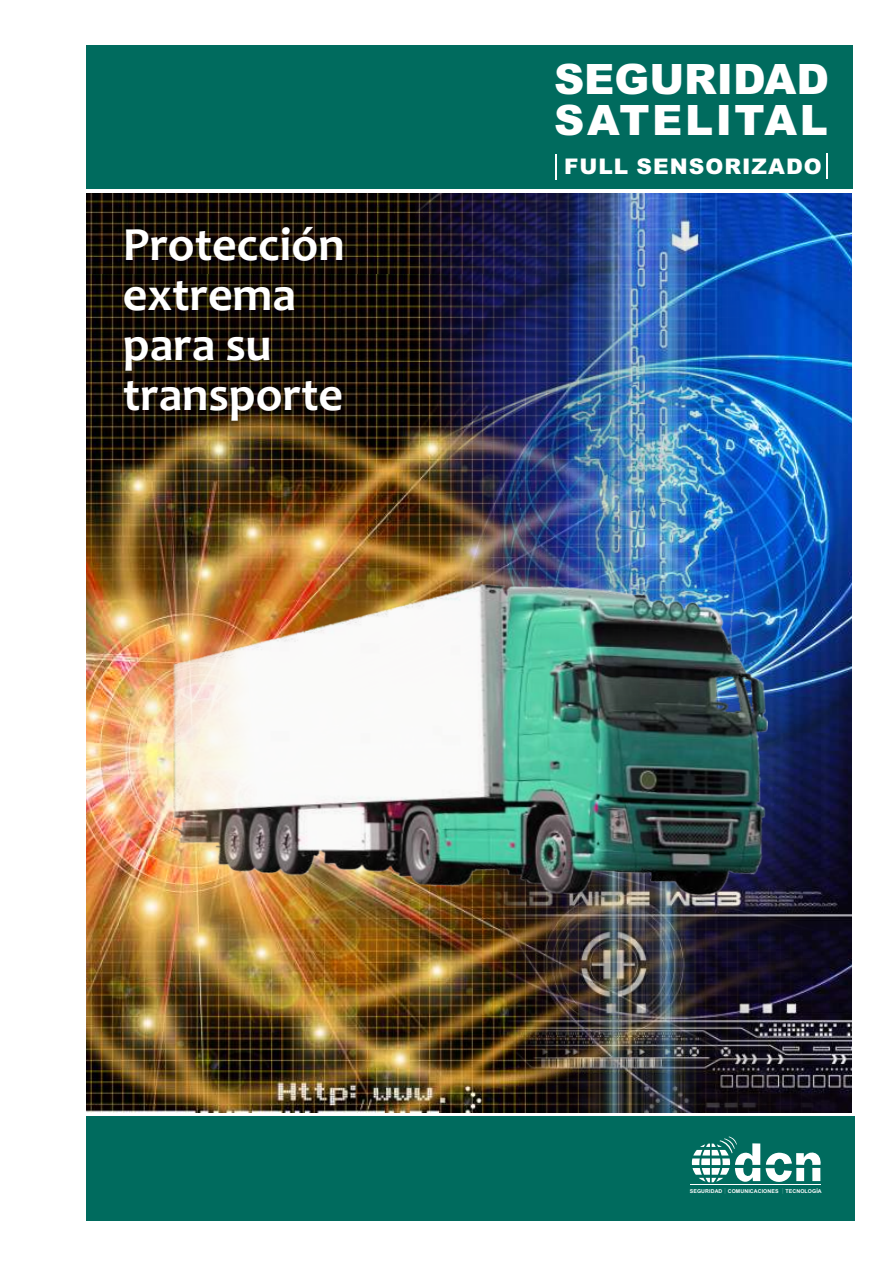
<style>
.page{position:relative;width:893px;height:1263px;background:#fff}
.page>*{position:absolute;margin:0;border:0;box-sizing:border-box;transform-origin:0 0}
.t1{font:700 48px/49.7px "Candara";color:#fff}
.t2{font:900 41.85px "Arial";color:#fff}
.t3{font:900 41.85px "Arial";letter-spacing:.065em;color:#fff}
.t4{font:900 21.6px "Arial";letter-spacing:.05em;color:#fff}
.t5{font:700 5.25px "Arial";letter-spacing:.02em;color:#fff}
.s1{font-family:"Adobe Fangsong Std";font-weight:400}
</style>
<div class="page">
<img style="left:86px;top:193px;width:329px;height:82px">
<img style="left:86px;top:275px;width:329px;height:838px">
<img style="left:415px;top:193px;width:436px;height:920px">
<img style="left:172px;top:522px;width:595px;height:378px">
<div style="left:86px;top:45px;width:767px;height:148px;background:#006b5e"></div>
<hr style="left:86px;top:190px;width:767px;height:3px;background:#fff">
<div style="left:86px;top:1116px;width:768px;height:104px;background:#006b5e"></div>
<hr style="left:555px;top:154px;width:2px;height:26px;background:#fff">
<hr style="left:826px;top:153px;width:2px;height:26px;background:#fff">
<svg style="left:766px;top:1152px;width:55px;height:30px"></svg>
<hr style="left:690px;top:1184px;width:131px;height:1px;background:#fff">
<svg style="left:692px;top:1136px;width:68px;height:47px"></svg>
<h1 class="t1" style="left:123px;top:225px;width:223px">Protección extrema para su transporte</h1>
<h2 class="t2" style="left:554px;top:64px;width:277px">SEGURIDAD</h2>
<h2 class="t3" style="left:554px;top:105px;width:275px">SATELITAL</h2>
<h3 class="t4" style="left:564px;top:159px;width:259px">FULL SENSORIZADO</h3>
<p class="t5" style="left:690px;top:1189px;width:134px">SEGURIDAD<span class="s1">│</span>COMUNICACIONES <span class="s1">│</span>TECNOLOGÍA</p>
</div>
